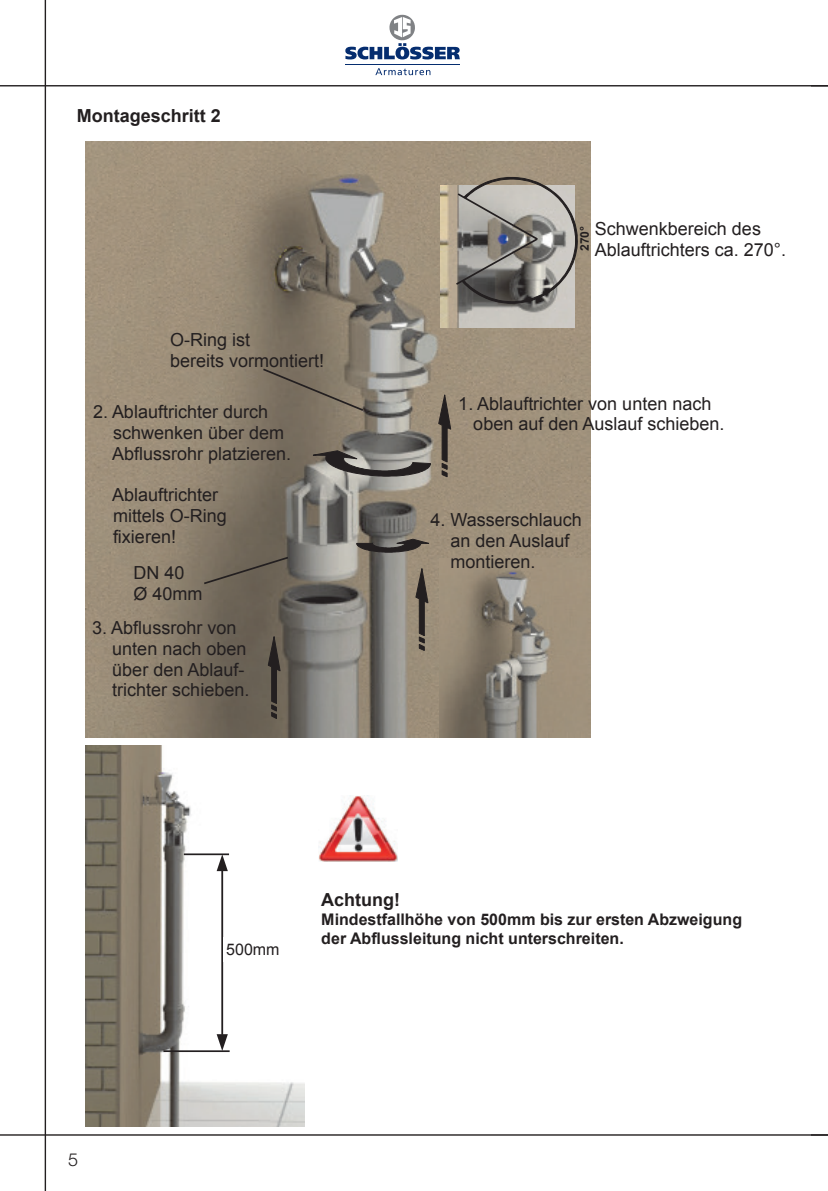
<style>
.page{position:relative;width:828px;height:1191px;background:#fff}
.page>*{position:absolute;margin:0;border:0;box-sizing:border-box;transform-origin:0 0}
.t1{font:18px/20.8px "Arial";color:#231f20}
.t2{font:700 18px "Arial";color:#231f20}
.t3{font:300 18px "Helvetica Neue";color:#231f20}
.t4{font:700 16px/18.4px "Arial";color:#231f20}
.t5{font:16px "Arial";color:#231f20}
.t6{font:700 12px "Arial";color:#231f20}
</style>
<div class="page">
<hr style="left:0;top:85px;width:828px;height:1px;background:#231f20">
<hr style="left:0;top:1134px;width:828px;height:1px;background:#231f20">
<hr style="left:45px;top:0;width:1px;height:1191px;background:#231f20">
<svg style="left:375px;top:68px;width:55px;height:7px"></svg>
<hr style="left:345px;top:64px;width:114px;height:1px;background:#052d6f">
<svg style="left:345px;top:15px;width:115px;height:44px"></svg>
<img style="left:86px;top:745px;width:218px;height:381px">
<img style="left:86px;top:142px;width:504px;height:595px">
<img style="left:440px;top:185px;width:135px;height:143px">
<svg style="left:454px;top:176px;width:124px;height:128px;background:#938f89"></svg>
<img style="left:439px;top:559px;width:152px;height:178px">
<svg style="left:312px;top:450px;width:119px;height:27px;background:#7c7975"></svg>
<svg style="left:356px;top:538px;width:74px;height:15px"></svg>
<svg style="left:261px;top:367px;width:104px;height:45px;background:#7c7162"></svg>
<svg style="left:202px;top:555px;width:88px;height:30px;background:#6b6255"></svg>
<svg style="left:267px;top:635px;width:14px;height:84px"></svg>
<svg style="left:415px;top:567px;width:14px;height:84px"></svg>
<svg style="left:438px;top:394px;width:14px;height:84px"></svg>
<hr style="left:184px;top:853px;width:45px;height:2px;background:#231f20">
<hr style="left:163px;top:1050px;width:67px;height:2px;background:#231f20">
<hr style="left:221px;top:870px;width:2px;height:164px;background:#231f20">
<svg style="left:217px;top:855px;width:11px;height:16px"></svg>
<svg style="left:217px;top:1034px;width:11px;height:17px"></svg>
<div style="left:223px;top:937px;width:61px;height:24px;background:#fff"></div>
<img style="left:318px;top:795px;width:79px;height:66px">
<p class="t2" style="left:77px;top:106px;width:145px">Montageschritt 2</p>
<p class="t1" style="left:170px;top:329px;width:156px">O-Ring ist<br>bereits vormontiert!</p>
<p class="t1" style="left:112px;top:402px;width:181px;text-indent:-19px">2. Ablauftrichter durch schwenken über dem<br>Abflussrohr platzieren.</p>
<p class="t1" style="left:112px;top:485px;width:116px">Ablauftrichter mittels O-Ring fixieren!</p>
<p class="t1" style="left:134px;top:563px;width:70px">DN 40<br>Ø 40mm</p>
<p class="t1" style="left:112px;top:618px;width:139px;text-indent:-20px">3. Abflussrohr von unten nach oben über den Ablauf&shy;trichter schieben.</p>
<p class="t1" style="left:595px;top:219px;width:193px">Schwenkbereich des<br>Ablauftrichters ca. 270°.</p>
<p class="t6" style="left:578px;top:251px;width:26px;rotate:-89deg">270°</p>
<p class="t1" style="left:473px;top:393px;width:253px;text-indent:-15px">1. Ablauftrichter von unten nach oben auf den Auslauf schieben.</p>
<p class="t1" style="left:450px;top:510px;width:133px;text-indent:-20px">4. Wasserschlauch an den Auslauf montieren.</p>
<p class="t3" style="left:68px;top:1148px;width:12px">5</p>
<p class="t5" style="left:226px;top:941px;width:55px">500mm</p>
<p class="t2" style="left:321px;top:890px;width:80px">Achtung!</p>
<p class="t4" style="left:321px;top:910px;width:422px">Mindestfallhöhe von 500mm bis zur ersten Abzweigung der Abflussleitung nicht unterschreiten.</p>
</div>
